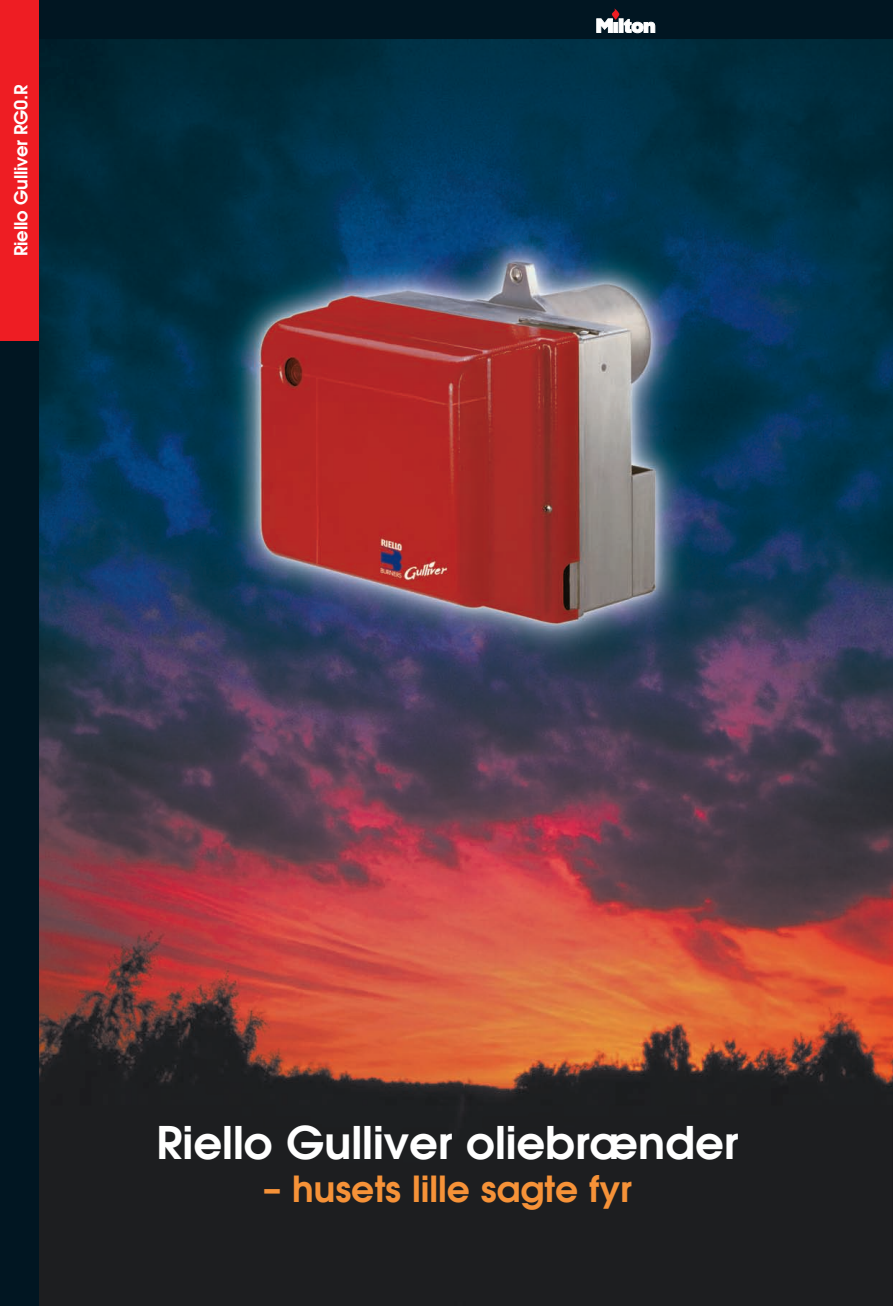
<style>
.page{position:relative;width:893px;height:1306px;background:#fff}
.page>*{position:absolute;margin:0;border:0;box-sizing:border-box;transform-origin:0 0}
.t1{font:600 45px "Avant Garde";color:#fff}
.t2{font:600 36px "Avant Garde";color:#f69238}
.t3{font:600 18px "Avant Garde";letter-spacing:-.005em;color:#fff}
</style>
<div class="page">
<img style="left:0;top:38px;width:1px;height:1267px">
<img style="left:39px;top:38px;width:853px;height:1267px">
<div style="left:1px;top:0;width:38px;height:1305px;background:#011622"></div>
<div style="left:1px;top:0;width:891px;height:38px;background:#011622"></div>
<hr style="left:0;top:0;width:1px;height:38px;background:#011622">
<div style="left:1px;top:0;width:38px;height:340px;background:#ee1d23"></div>
<svg style="left:596px;top:9px;width:59px;height:24px"></svg>
<p class="t3" style="left:9px;top:256px;width:173px;rotate:-90deg">Riello Gulliver RG0.R</p>
<p class="t1" style="left:156px;top:1112px;width:583px">Riello Gulliver oliebrænder</p>
<p class="t2" style="left:263px;top:1165px;width:370px">– husets lille sagte fyr</p>
</div>
